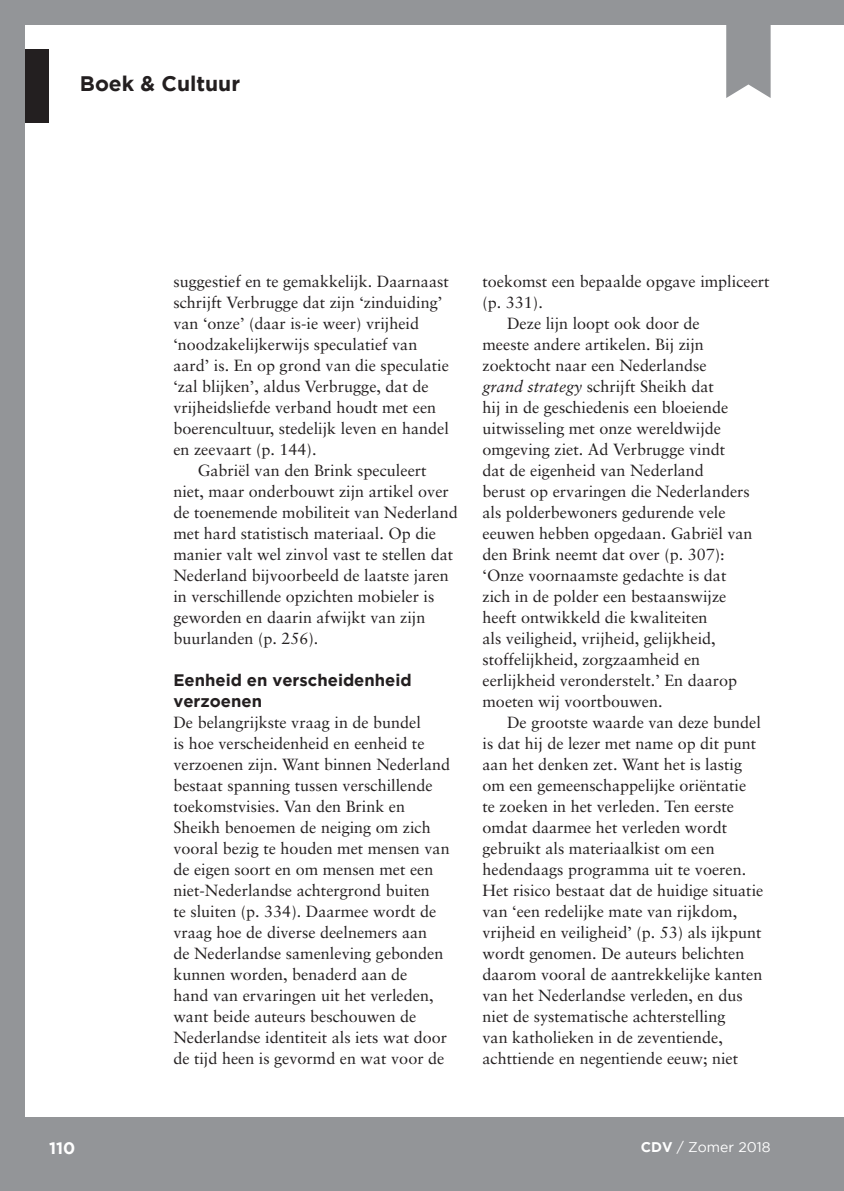
<style>
.page{position:relative;width:844px;height:1191px;background:#fff}
.page>*{position:absolute;margin:0;border:0;box-sizing:border-box;transform-origin:0 0}
.t1{font:700 21px "Gotham";color:#231f20}
.t2{font:700 16.62px/21px "Gotham";color:#231f20}
.t3{font:700 16.62px "Gotham";color:#fff}
.t4{font:16.1px/21px "Sabon LT";color:#231f20}
.t5{font:14px "Gotham";color:#fff}
.s1{font-style:italic}
.s2{font-weight:700}
</style>
<div class="page">
<svg style="left:726px;top:24px;width:44px;height:74px;background:#9d9fa2"></svg>
<div style="left:0;top:49px;width:49px;height:73px;background:#231f20"></div>
<div style="left:0;top:1117px;width:843px;height:74px;background:#939598"></div>
<div style="left:0;top:0;width:843px;height:24px;background:#939598"></div>
<div style="left:0;top:0;width:24px;height:1191px;background:#939598"></div>
<h1 class="t1" style="left:80px;top:71px;width:162px">Boek &amp; Cultuur</h1>
<p class="t4" style="left:173px;top:271px;width:277px">suggestief en te gemakkelijk. Daarnaast schrijft Verbrugge dat zijn ‘zinduiding’ van ‘onze’ (daar is-ie weer) vrijheid ‘noodzakelijkerwijs speculatief van aard’ is. En op grond van die speculatie ‘zal blijken’, aldus Verbrugge, dat de vrijheidsliefde verband houdt met een boerencultuur, stedelijk leven en handel en zeevaart (p. 144).</p>
<p class="t4" style="left:173px;top:460px;width:286px;text-indent:25px">Gabriël van den Brink speculeert niet, maar onderbouwt zijn artikel over de toenemende mobiliteit van Nederland met hard statistisch materiaal. Op die manier valt wel zinvol vast te stellen dat Nederland bijvoorbeeld de laatste jaren in verschillende opzichten mobieler is geworden en daarin afwijkt van zijn buurlanden (p. 256).</p>
<p class="t2" style="left:173px;top:669px;width:240px">Eenheid en verscheidenheid verzoenen</p>
<p class="t4" style="left:173px;top:712px;width:278px">De belangrijkste vraag in de bundel<br>is hoe verscheidenheid en eenheid te verzoenen zijn. Want binnen Nederland bestaat spanning tussen verschillende toekomstvisies. Van den Brink en Sheikh benoemen de neiging om zich vooral bezig te houden met mensen van de eigen soort en om mensen met een niet-Nederlandse achtergrond buiten<br>te sluiten (p. 334). Daarmee wordt de vraag hoe de diverse deelnemers aan<br>de Nederlandse samenleving gebonden kunnen worden, benaderd aan de<br>hand van ervaringen uit het verleden, want beide auteurs beschouwen de Nederlandse identiteit als iets wat door de tijd heen is gevormd en wat voor de</p>
<p class="t4" style="left:482px;top:271px;width:288px">toekomst een bepaalde opgave impliceert</p>
<p class="t4" style="left:482px;top:292px;width:62px">(p. 331).</p>
<p class="t4" style="left:507px;top:313px;width:194px">Deze lijn loopt ook door de</p>
<p class="t4" style="left:482px;top:334px;width:223px">meeste andere artikelen. Bij zijn</p>
<p class="t4" style="left:482px;top:355px;width:225px">zoektocht naar een Nederlandse</p>
<p class="t4" style="left:482px;top:376px;width:233px"><span class="s1">grand strategy</span> schrijft Sheikh dat</p>
<p class="t4" style="left:482px;top:397px;width:247px">hij in de geschiedenis een bloeiende</p>
<p class="t4" style="left:482px;top:418px;width:240px">uitwisseling met onze wereldwijde</p>
<p class="t4" style="left:482px;top:439px;width:244px">omgeving ziet. Ad Verbrugge vindt</p>
<p class="t4" style="left:482px;top:460px;width:223px">dat de eigenheid van Nederland</p>
<p class="t4" style="left:482px;top:481px;width:269px">berust op ervaringen die Nederlanders</p>
<p class="t4" style="left:482px;top:502px;width:244px">als polderbewoners gedurende vele</p>
<p class="t4" style="left:482px;top:523px;width:271px">eeuwen hebben opgedaan. Gabriël van</p>
<p class="t4" style="left:482px;top:544px;width:243px">den Brink neemt dat over (p. 307):</p>
<p class="t4" style="left:482px;top:565px;width:245px">‘Onze voornaamste gedachte is dat</p>
<p class="t4" style="left:482px;top:586px;width:245px">zich in de polder een bestaanswijze</p>
<p class="t4" style="left:482px;top:607px;width:226px">heeft ontwikkeld die kwaliteiten</p>
<p class="t4" style="left:482px;top:628px;width:235px">als veiligheid, vrijheid, gelijkheid,</p>
<p class="t4" style="left:482px;top:649px;width:219px">stoffelijkheid, zorgzaamheid en</p>
<p class="t4" style="left:482px;top:670px;width:256px">eerlijkheid veronderstelt.’ En daarop</p>
<p class="t4" style="left:482px;top:691px;width:181px">moeten wij voortbouwen.</p>
<p class="t4" style="left:507px;top:712px;width:255px">De grootste waarde van deze bundel</p>
<p class="t4" style="left:482px;top:733px;width:275px">is dat hij de lezer met name op dit punt</p>
<p class="t4" style="left:482px;top:754px;width:261px">aan het denken zet. Want het is lastig</p>
<p class="t4" style="left:482px;top:775px;width:265px">om een gemeenschappelijke oriëntatie</p>
<p class="t4" style="left:482px;top:796px;width:253px">te zoeken in het verleden. Ten eerste</p>
<p class="t4" style="left:482px;top:817px;width:246px">omdat daarmee het verleden wordt</p>
<p class="t4" style="left:482px;top:838px;width:234px">gebruikt als materiaalkist om een</p>
<p class="t4" style="left:482px;top:859px;width:265px">hedendaags programma uit te voeren.</p>
<p class="t4" style="left:482px;top:880px;width:282px">Het risico bestaat dat de huidige situatie</p>
<p class="t4" style="left:482px;top:901px;width:256px">van ‘een redelijke mate van rijkdom,</p>
<p class="t4" style="left:482px;top:922px;width:280px">vrijheid en veiligheid’ (p. 53) als ijkpunt</p>
<p class="t4" style="left:482px;top:943px;width:263px">wordt genomen. De auteurs belichten</p>
<p class="t4" style="left:482px;top:963px;width:281px">daarom vooral de aantrekkelijke kanten</p>
<p class="t4" style="left:482px;top:984px;width:261px">van het Nederlandse verleden, en dus</p>
<p class="t4" style="left:482px;top:1005px;width:244px">niet de systematische achterstelling</p>
<p class="t4" style="left:482px;top:1026px;width:242px">van katholieken in de zeventiende,</p>
<p class="t4" style="left:482px;top:1047px;width:257px">achttiende en negentiende eeuw; niet</p>
<p class="t3" style="left:49px;top:1138px;width:28px">110</p>
<p class="t5" style="left:640px;top:1138px;width:131px"><span class="s2">CDV</span> / Zomer 2018</p>
</div>
